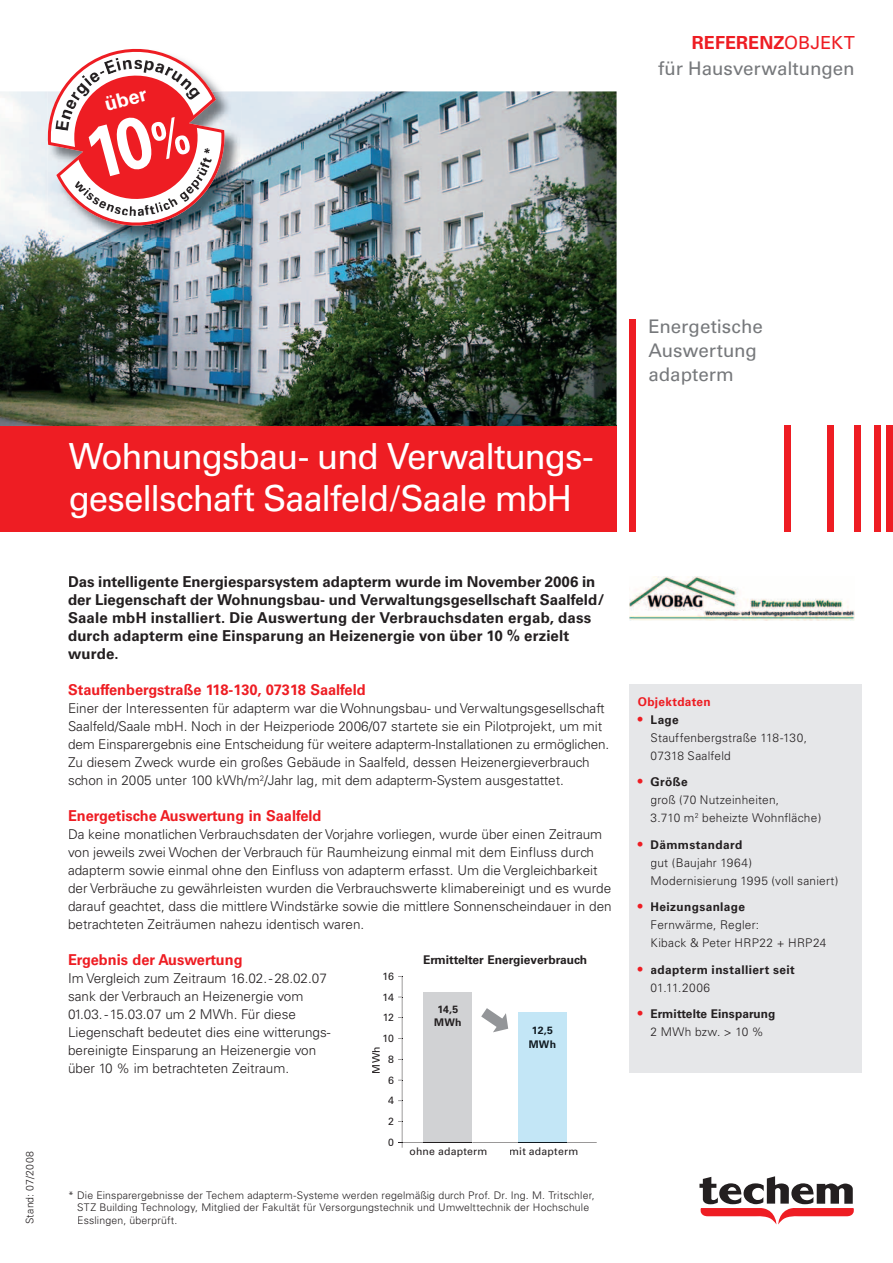
<style>
.page{position:relative;width:893px;height:1263px;background:#fff}
.page>*{position:absolute;margin:0;border:0;box-sizing:border-box;transform-origin:0 0}
.t1{font:36px/42px "Univers";letter-spacing:-.03em;color:#fff}
.t2{font:700 19.8px "Univers LT Std";color:#fff}
.t3{font:18.75px/24px "Univers LT Std";color:#76787b}
.t4{font:700 18px "Univers LT Std";letter-spacing:.005em;color:#ee1d23}
.t5{font:700 15px/18px "Univers";letter-spacing:.005em;color:#231f20}
.t6{font:700 15px "Univers";color:#ee1d23}
.t7{font:300 13.5px/18px "Univers";color:#231f20}
.t8{font:300 12px/18px "Univers";letter-spacing:.02em;color:#231f20}
.t9{font:700 12px/18px "Univers";letter-spacing:.01em;color:#231f20;text-align:center}
.t10{font:700 12px/18px "Univers";letter-spacing:.035em;color:#231f20}
.t11{font:700 12px "Univers";letter-spacing:.025em;color:#ee1d23}
.t12{font:300 10.5px/12.6px "Univers LT Std";letter-spacing:.015em;color:#231f20}
.t13{font:10.5px/20.7px "Univers";letter-spacing:.02em;color:#231f20;text-align:center}
.t14{font:700 10.5px/13.5px "Univers";color:#231f20;text-align:center}
.t15{font:700 10.5px/13.5px "Univers";color:#101a21;text-align:center}
.s1{font-weight:400}
.s2{font-weight:400;font-size:13.5px;color:#ee1d23}
.s3{font-weight:700}
.s4{font-weight:300}
</style>
<div class="page">
<svg style="left:699px;top:1176px;width:155px;height:48px"></svg>
<div style="left:0;top:425px;width:617px;height:106px;background:#ee1d23"></div>
<div style="left:784px;top:425px;width:7px;height:106px;background:#ee1d23"></div>
<div style="left:827px;top:425px;width:6px;height:106px;background:#ee1d23"></div>
<div style="left:855px;top:425px;width:6px;height:106px;background:#ee1d23"></div>
<div style="left:874px;top:425px;width:6px;height:106px;background:#ee1d23"></div>
<div style="left:629px;top:319px;width:7px;height:212px;background:#ee1d23"></div>
<div style="left:887px;top:425px;width:6px;height:106px;background:#ee1d23"></div>
<div style="left:629px;top:684px;width:232px;height:389px;background:#e6e7e9"></div>
<img style="left:629px;top:576px;width:226px;height:44px">
<img style="left:0;top:91px;width:617px;height:335px">
<img style="left:47px;top:91px;width:194px;height:151px">
<svg style="left:398px;top:976px;width:199px;height:172px"></svg>
<svg style="left:45px;top:48px;width:182px;height:186px"></svg>
<h2 class="t2" style="left:103px;top:97px;width:45px;rotate:-15deg">über</h2>
<h3 class="t4" style="left:692px;top:36px;width:164px">REFERENZ<span class="s1">OBJEKT</span></h3>
<h3 class="t3" style="left:658px;top:58px;width:198px">für Hausverwaltungen</h3>
<p class="t12" style="left:24px;top:1224px;width:75px;rotate:-90deg">Stand: 07/2008</p>
<h1 class="t1" style="left:69px;top:438px;width:527px">Wohnungsbau- und Verwaltungs&shy;gesellschaft Saalfeld/Saale mbH</h1>
<p class="t5" style="left:68px;top:574px;width:538px">Das intelligente Energiesparsystem adapterm wurde im November 2006 in der Liegenschaft der Wohnungsbau- und Verwaltungsgesellschaft Saalfeld/ Saale mbH installiert. Die Auswertung der Verbrauchsdaten ergab, dass durch adapterm eine Einsparung an Heizenergie von über 10 % erzielt wurde.</p>
<p class="t6" style="left:68px;top:684px;width:299px">Stauffenbergstraße 118-130, 07318 Saalfeld</p>
<p class="t7" style="left:68px;top:701px;width:543px">Einer der Interessenten für adapterm war die Wohnungsbau- und Verwaltungsgesellschaft Saalfeld/Saale mbH. Noch in der Heizperiode 2006/07 startete sie ein Pilotprojekt, um mit dem Einsparergebnis eine Entscheidung für weitere adapterm-Installationen zu ermöglichen.<br>Zu diesem Zweck wurde ein großes Gebäude in Saalfeld, dessen Heizenergieverbrauch schon in 2005 unter 100 kWh/m<sup>2</sup>/Jahr lag, mit dem adapterm-System ausgestattet.</p>
<p class="t6" style="left:68px;top:810px;width:255px">Energetische Auswertung in Saalfeld</p>
<p class="t7" style="left:68px;top:827px;width:545px">Da keine monatlichen Verbrauchsdaten der Vorjahre vorliegen, wurde über einen Zeitraum von jeweils zwei Wochen der Verbrauch für Raumheizung einmal mit dem Einfluss durch adapterm sowie einmal ohne den Einfluss von adapterm erfasst. Um die Vergleichbarkeit der Verbräuche zu gewährleisten wurden die Verbrauchswerte klimabereinigt und es wurde darauf geachtet, dass die mittlere Windstärke sowie die mittlere Sonnenscheindauer in den betrachteten Zeiträumen nahezu identisch waren.</p>
<p class="t6" style="left:68px;top:954px;width:176px">Ergebnis der Auswertung</p>
<p class="t7" style="left:68px;top:971px;width:264px">Im Vergleich zum Zeitraum 16.02. - 28.02.07 sank der Verbrauch an Heizenergie vom 01.03. - 15.03.07 um 2 MWh. Für diese Liegenschaft bedeutet dies eine witterungs&shy;bereinigte Einsparung an Heizenergie von über 10 % im betrachteten Zeitraum.</p>
<p class="t9" style="left:423px;top:952px;width:166px">Ermittelter Energieverbrauch</p>
<p class="t13" style="left:382px;top:967px;width:13px">16<br>14<br>12<br>10<br>8<br>6<br>4<br>2<br>0</p>
<p class="t14" style="left:434px;top:1003px;width:29px">14,5<br>MWh</p>
<p class="t15" style="left:529px;top:1024px;width:29px">12,5<br>MWh</p>
<p class="t13" style="left:367px;top:1073px;width:29px;rotate:-90deg">MWh</p>
<p class="t13" style="left:409px;top:1142px;width:80px">ohne adapterm</p>
<p class="t13" style="left:509px;top:1142px;width:71px">mit adapterm</p>
<p class="t12" style="left:77px;top:1189px;width:519px;text-indent:-9px">* Die Einsparergebnisse der Techem adapterm-Systeme werden regelmäßig durch Prof. Dr. Ing. M. Tritschler,<br>STZ Building Technology, Mitglied der Fakultät für Versorgungstechnik und Umwelttechnik der Hochschule<br>Esslingen, überprüft.</p>
<h3 class="t3" style="left:648px;top:315px;width:116px">Energetische<br>Auswertung adapterm</h3>
<p class="t11" style="left:638px;top:697px;width:74px">Objektdaten</p>
<p class="t8" style="left:651px;top:712px;width:158px;text-indent:-13px"><span class="s2">•</span> <span class="s3">Lage<br></span>Stauffenbergstraße 118-130,<br>07318 Saalfeld</p>
<p class="t8" style="left:651px;top:774px;width:172px;text-indent:-13px"><span class="s2">•</span> <span class="s3">Größe<br></span>groß (70 Nutzeinheiten,<br>3.710 m<sup>2</sup> beheizte Wohnfläche)</p>
<p class="t8" style="left:651px;top:837px;width:189px;text-indent:-13px"><span class="s2">•</span> <span class="s3">Dämmstandard<br></span>gut (Baujahr 1964)<br>Modernisierung 1995 (voll saniert)</p>
<p class="t8" style="left:651px;top:899px;width:177px;text-indent:-13px"><span class="s2">•</span> <span class="s3">Heizungsanlage<br></span>Fernwärme, Regler:<br>Kiback &amp; Peter HRP22 + HRP24</p>
<p class="t10" style="left:651px;top:962px;width:146px;text-indent:-13px"><span class="s2">•</span> adapterm installiert seit<br><span class="s4">01.11.2006</span></p>
<p class="t9" style="left:638px;top:1006px;width:139px"><span class="s2">•</span> Ermittelte Einsparung<br><span class="s4">2 MWh bzw. &gt; 10 %</span></p>
</div>
